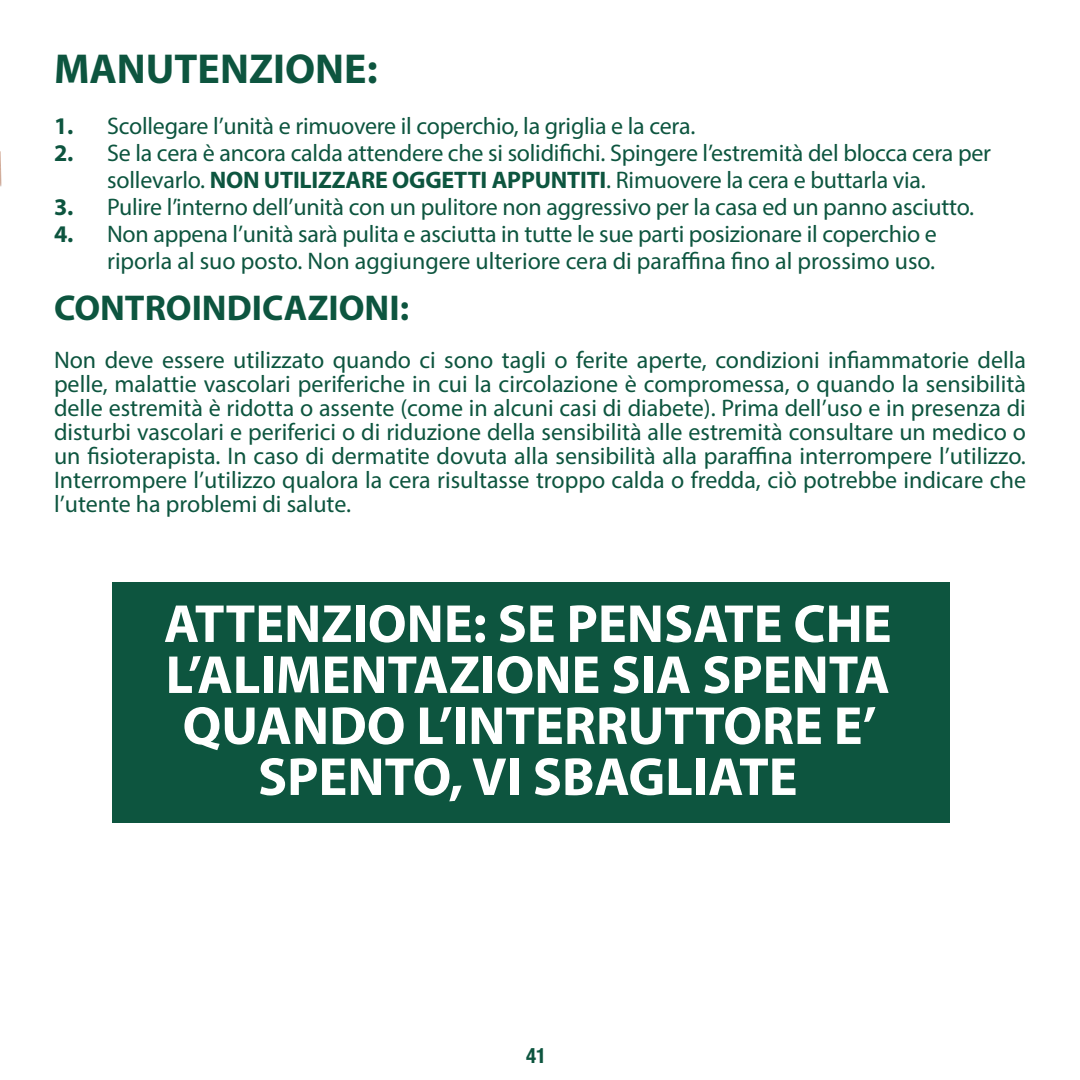
<style>
.page{position:relative;width:1080px;height:1080px;background:#fff}
.page>*{position:absolute;margin:0;border:0;box-sizing:border-box;transform-origin:0 0}
.t1{font:700 54px "Myriad Pro";color:#fff}
.t2{font:700 42px "Myriad Pro";color:#0d553f}
.t3{font:700 36px "Myriad Pro";color:#0d553f}
.t4{font:24px/24px "Myriad Pro";letter-spacing:-.01em;color:#0d553f;text-align:justify}
.t5{font:700 condensed 21px "Helvetica Neue LT Std";color:#0d553f}
.s1{font-weight:700}
</style>
<div class="page">
<img style="left:0;top:151px;width:2px;height:36px">
<div style="left:112px;top:583px;width:838px;height:240px;background:#0d553f"></div>
<p class="t2" style="left:54px;top:41px;width:325px">MANUTENZIONE:</p>
<p class="t4" style="left:54px;top:113px;width:643px"><span class="s1">1.</span> Scollegare l’unità e rimuovere il coperchio, la griglia e la cera.</p>
<p class="t4" style="left:54px;top:140px;width:939px"><span class="s1">2.</span> Se la cera è ancora calda attendere che si solidifichi. Spingere l’estremità del blocca cera per</p>
<p class="t4" style="left:107px;top:167px;width:820px">sollevarlo. <span class="s1">NON UTILIZZARE OGGETTI APPUNTITI</span>. Rimuovere la cera e buttarla via.</p>
<p class="t4" style="left:54px;top:194px;width:922px"><span class="s1">3.</span> Pulire l’interno dell’unità con un pulitore non aggressivo per la casa ed un panno asciutto.</p>
<p class="t4" style="left:54px;top:221px;width:884px"><span class="s1">4.</span> Non appena l’unità sarà pulita e asciutta in tutte le sue parti posizionare il coperchio e</p>
<p class="t4" style="left:107px;top:248px;width:829px">riporla al suo posto. Non aggiungere ulteriore cera di paraffina fino al prossimo uso.</p>
<p class="t3" style="left:54px;top:284px;width:357px">CONTROINDICAZIONI:</p>
<p class="t4" style="left:54px;top:347px;width:974px">Non deve essere utilizzato quando ci sono tagli o ferite aperte, condizioni infiammatorie della pelle, malattie vascolari periferiche in cui la circolazione è compromessa, o quando la sensibilità delle estremità è ridotta o assente (come in alcuni casi di diabete). Prima dell’uso e in presenza di disturbi vascolari e periferici o di riduzione della sensibilità alle estremità consultare un medico o un fisioterapista. In caso di dermatite dovuta alla sensibilità alla paraffina interrompere l’utilizzo.<br>Interrompere l’utilizzo qualora la cera risultasse troppo calda o fredda, ciò potrebbe indicare che l’utente ha problemi di salute.</p>
<p class="t1" style="left:164px;top:589px;width:729px">ATTENZIONE: SE PENSATE CHE</p>
<p class="t1" style="left:166px;top:640px;width:726px">L’ALIMENTAZIONE SIA SPENTA</p>
<p class="t1" style="left:183px;top:691px;width:696px">QUANDO L’INTERRUTTORE E’</p>
<p class="t1" style="left:258px;top:742px;width:541px">SPENTO, VI SBAGLIATE</p>
<p class="t5" style="left:526px;top:1043px;width:22px">41</p>
</div>
